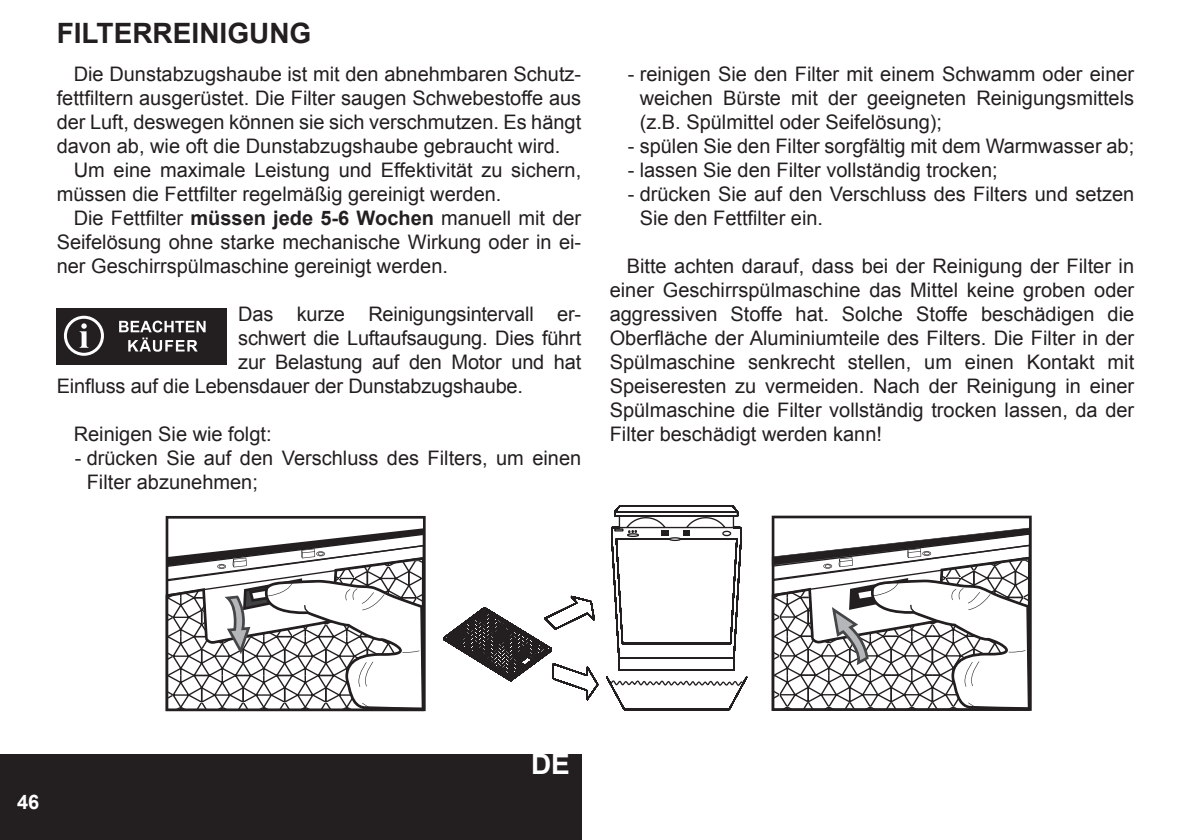
<style>
.page{position:relative;width:1191px;height:840px;background:#fff}
.page>*{position:absolute;margin:0;border:0;box-sizing:border-box;transform-origin:0 0}
.t1{font:700 28px "Arial";color:#231f20}
.t2{font:700 28px "Arial";color:#fff}
.t3{font:20px/24px "Arial";color:#231f20;text-align:justify}
.t4{font:700 20px "Arial";color:#fff}
.s1{font-weight:700}
</style>
<div class="page">
<div style="left:0;top:754px;width:581px;height:85px;background:#231f20"></div>
<svg style="left:560px;top:676px;width:188px;height:35px"></svg>
<svg style="left:443px;top:505px;width:299px;height:177px"></svg>
<svg style="left:166px;top:516px;width:260px;height:194px"></svg>
<svg style="left:166px;top:528px;width:258px;height:182px"></svg>
<svg style="left:771px;top:515px;width:260px;height:195px"></svg>
<svg style="left:771px;top:527px;width:259px;height:183px"></svg>
<div style="left:57px;top:308px;width:170px;height:57px;background:#231f20"></div>
<svg style="left:119px;top:320px;width:87px;height:31px"></svg>
<svg style="left:64px;top:315px;width:40px;height:40px"></svg>
<h1 class="t1" style="left:57px;top:15px;width:256px">FILTERREINIGUNG</h1>
<p class="t3" style="left:57px;top:62px;width:526px;text-indent:17px">Die Dunstabzugshaube ist mit den abnehmbaren Schutz&shy;fettfiltern ausgerüstet. Die Filter saugen Schwebestoffe aus der Luft, deswegen können sie sich verschmutzen. Es hängt davon ab, wie oft die Dunstabzugshaube gebraucht wird.</p>
<p class="t3" style="left:57px;top:158px;width:526px;text-indent:17px">Um eine maximale Leistung und Effektivität zu sichern, müssen die Fettfilter regelmäßig gereinigt werden.</p>
<p class="t3" style="left:57px;top:206px;width:526px;text-indent:17px">Die Fettfilter <span class="s1">müssen jede 5-6 Wochen</span> manuell mit der Seifelösung ohne starke mechanische Wirkung oder in ei&shy;ner Geschirrspülmaschine gereinigt werden.</p>
<p class="t3" style="left:238px;top:302px;width:344px">Das kurze Reinigungsintervall er-</p>
<p class="t3" style="left:238px;top:326px;width:344px">schwert die Luftaufsaugung. Dies führt</p>
<p class="t3" style="left:238px;top:350px;width:344px">zur Belastung auf den Motor und hat</p>
<p class="t3" style="left:57px;top:374px;width:468px">Einfluss auf die Lebensdauer der Dunstabzugshaube.</p>
<p class="t3" style="left:74px;top:422px;width:199px">Reinigen Sie wie folgt:</p>
<p class="t3" style="left:87px;top:446px;width:496px;text-indent:-12px">- drücken Sie auf den Verschluss des Filters, um einen<br>Filter abzunehmen;</p>
<p class="t3" style="left:639px;top:62px;width:496px;text-indent:-12px">- reinigen Sie den Filter mit einem Schwamm oder einer weichen Bürste mit der geeigneten Reinigungsmittels (z.B. Spülmittel oder Seifelösung);</p>
<p class="t3" style="left:627px;top:134px;width:508px">- spülen Sie den Filter sorgfältig mit dem Warmwasser ab;</p>
<p class="t3" style="left:627px;top:158px;width:371px">- lassen Sie den Filter vollständig trocken;</p>
<p class="t3" style="left:639px;top:182px;width:496px;text-indent:-12px">- drücken Sie auf den Verschluss des Filters und setzen<br>Sie den Fettfilter ein.</p>
<p class="t3" style="left:609px;top:254px;width:526px;text-indent:17px">Bitte achten darauf, dass bei der Reinigung der Filter in einer Geschirrspülmaschine das Mittel keine groben oder aggressiven Stoffe hat. Solche Stoffe beschädigen die Oberfläche der Aluminiumteile des Filters. Die Filter in der Spülmaschine senkrecht stellen, um einen Kontakt mit Speiseresten zu vermeiden. Nach der Reinigung in einer Spülmaschine die Filter vollständig trocken lassen, da der Filter beschädigt werden kann!</p>
<p class="t4" style="left:17px;top:788px;width:24px">46</p>
<h1 class="t2" style="left:531px;top:744px;width:40px">DE</h1>
</div>
